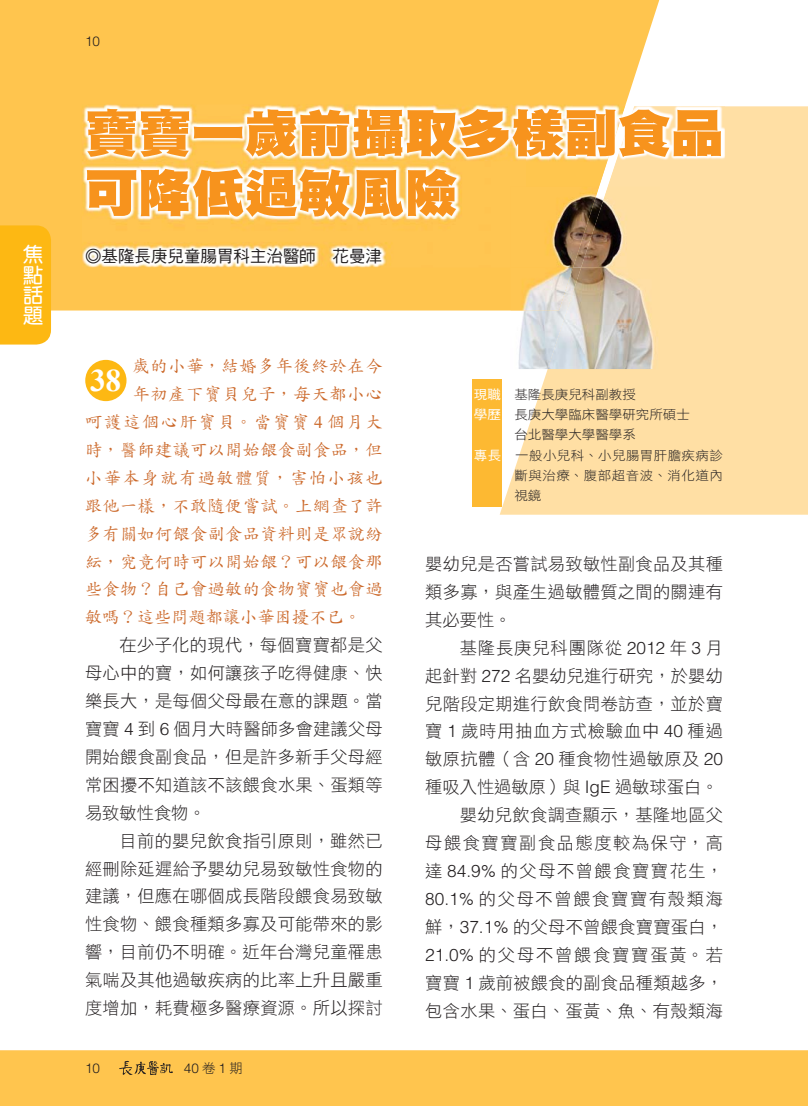
<style>
.page{position:relative;width:808px;height:1106px;background:#fff}
.page>*{position:absolute;margin:0;border:0;box-sizing:border-box;transform-origin:0 0}
.t1{font:50.55px/60px "DF Hei Std W12 E Ten B5 H";color:#f7931d;scale:1.05 1}
.t2{font:700 31.5px "Times New Roman";color:#fff}
.t3{font:700 20.25px/20.2px "Yen Round";color:#fff;text-align:justify}
.t4{font:17.25px/27.9px "DF Hei Std W3 E Ten B5 H";letter-spacing:.015em;color:#231f20;text-align:justify}
.t5{font:17.25px "DF Kai Shu Std W5 E Ten B5 H";letter-spacing:.02em;color:#cc6a2c}
.t6{font:17.25px "DF Kai Shu Std W5 E Ten B5 H";letter-spacing:.04em;color:#cc6a2c}
.t7{font:17.25px "DF Kai Shu Std W5 E Ten B5 H";letter-spacing:.1em;color:#cc6a2c}
.t8{font:17.25px "DF Kai Shu Std W5 E Ten B5 H";letter-spacing:.09em;color:#cc6a2c}
.t9{font:17.25px "DF Kai Shu Std W5 E Ten B5 H";color:#cc6a2c}
.t10{font:16.5px "DF Hei Std W5 E Ten B5 H";color:#231f20}
.t11{font:300 13.5px "Helvetica LT Std";color:#231f20}
.t12{font:12.9px "DF Hei Std W3 E Ten B5 H";color:#231f20;scale:1.05 1}
.t13{font:12.9px "DF Hei Std W3 E Ten B5 H";letter-spacing:.03em;color:#231f20;scale:1.05 1}
.t14{font:12.9px "DF Hei Std W3 E Ten B5 H";letter-spacing:.035em;color:#231f20;scale:1.05 1}
.s1{font-family:"Times New Roman"}
.s2{font-family:"Helvetica LT Std";font-weight:300}
.s3{font-family:"DF Hei Std W3 E Ten B5 H";font-weight:400}
.s4{font-family:"DF Hei Std W5 E Ten B5 H";color:#fff}
</style>
<div class="page">
<div style="left:500px;top:106px;width:308px;height:408px;background:#ffdfa4"></div>
<div style="left:0;top:0;width:663px;height:310px;background:#ffc54e"></div>
<div style="left:0;top:1050px;width:808px;height:55px;background:#ffc54e"></div>
<div style="left:0;top:225px;width:51px;height:119px;background:#fdb813"></div>
<div style="left:473px;top:379px;width:29px;height:128px;background:#fdb932"></div>
<img style="left:626px;top:106px;width:99px;height:161px">
<img style="left:82px;top:104px;width:445px;height:163px">
<img style="left:527px;top:104px;width:99px;height:83px">
<div style="left:85px;top:360px;width:41px;height:41px;background:#fdb813;border-radius:50%"></div>
<img style="left:510px;top:310px;width:38px;height:59px">
<img style="left:548px;top:267px;width:112px;height:102px">
<img style="left:510px;top:267px;width:63px;height:43px">
<img style="left:599px;top:187px;width:61px;height:80px">
<img style="left:510px;top:187px;width:89px;height:80px">
<svg style="left:119px;top:1060px;width:54px;height:15px"></svg>
<p class="t3" style="left:23px;top:244px;width:21px">焦點話題</p>
<p class="t11" style="left:85px;top:37px;width:17px">10</p>
<h1 class="t1" style="left:85px;top:109px;width:610px">寶寶一歲前攝取多樣副食品可降低過敏風險</h1>
<p class="t10" style="left:85px;top:249px;width:298px">◎基隆長庚兒童腸胃科主治醫師　花曼津</p>
<p class="t6" style="left:132px;top:359px;width:252px">歲的小華，結婚多年後終於在今</p>
<p class="t6" style="left:132px;top:387px;width:252px">年初產下寶貝兒子，每天都小心</p>
<p class="t7" style="left:85px;top:415px;width:299px">呵護這個心肝寶貝。當寶寶 <span class="s1">4</span> 個月大</p>
<p class="t5" style="left:85px;top:443px;width:299px">時，醫師建議可以開始餵食副食品，但</p>
<p class="t8" style="left:85px;top:471px;width:299px">小華本身就有過敏體質，害怕小孩也</p>
<p class="t5" style="left:85px;top:499px;width:299px">跟他一樣，不敢隨便嘗試。上網查了許</p>
<p class="t5" style="left:85px;top:526px;width:299px">多有關如何餵食副食品資料則是眾說紛</p>
<p class="t5" style="left:85px;top:554px;width:299px">紜，究竟何時可以開始餵？可以餵食那</p>
<p class="t5" style="left:85px;top:582px;width:299px">些食物？自己會過敏的食物寶寶也會過</p>
<p class="t9" style="left:85px;top:610px;width:277px">敏嗎？這些問題都讓小華困擾不已。</p>
<p class="t4" style="left:85px;top:633px;width:299px;text-indent:34px">在少子化的現代，每個寶寶都是父母心中的寶，如何讓孩子吃得健康、快樂長大，是每個父母最在意的課題。當寶寶 <span class="s2">4</span> 到 <span class="s2">6</span> 個月大時醫師多會建議父母開始餵食副食品，但是許多新手父母經常困擾不知道該不該餵食水果、蛋類等易致敏性食物。</p>
<p class="t4" style="left:85px;top:828px;width:299px;text-indent:34px">目前的嬰兒飲食指引原則，雖然已經刪除延遲給予嬰幼兒易致敏性食物的建議，但應在哪個成長階段餵食易致敏性食物、餵食種類多寡及可能帶來的影響，目前仍不明確。近年台灣兒童罹患氣喘及其他過敏疾病的比率上升且嚴重度增加，耗費極多醫療資源。所以探討</p>
<h2 class="t2" style="left:90px;top:363px;width:33px">38</h2>
<p class="t11" style="left:85px;top:1063px;width:17px">10</p>
<p class="t11" style="left:184px;top:1063px;width:60px">40<span class="s3">卷</span>1<span class="s3">期</span></p>
<p class="t12" style="left:474px;top:389px;width:156px"><span class="s4">現職</span>　基隆長庚兒科副教授</p>
<p class="t12" style="left:474px;top:409px;width:207px"><span class="s4">學歷</span>　長庚大學臨床醫學研究所碩士</p>
<p class="t12" style="left:514px;top:430px;width:117px">台北醫學大學醫學系</p>
<p class="t13" style="left:474px;top:450px;width:239px"><span class="s4">專長</span>　一般小兒科、小兒腸胃肝膽疾病診</p>
<p class="t14" style="left:514px;top:470px;width:200px">斷與治療、腹部超音波、消化道內</p>
<p class="t12" style="left:514px;top:490px;width:27px">視鏡</p>
<p class="t4" style="left:425px;top:552px;width:299px">嬰幼兒是否嘗試易致敏性副食品及其種類多寡，與產生過敏體質之間的關連有其必要性。</p>
<p class="t4" style="left:425px;top:635px;width:299px;text-align:right">基隆長庚兒科團隊從 <span class="s2">2012</span> 年 <span class="s2">3</span> 月<br>起針對 <span class="s2">272</span> 名嬰幼兒進行研究，於嬰幼兒階段定期進行飲食問卷訪查，並於寶寶 <span class="s2">1</span> 歲時用抽血方式檢驗血中 <span class="s2">40</span> 種過敏原抗體（含 <span class="s2">20</span> 種食物性過敏原及 <span class="s2">20</span>種吸入性過敏原）與 <span class="s2">IgE</span> 過敏球蛋白。嬰幼兒飲食調查顯示，基隆地區父<br>母餵食寶寶副食品態度較為保守，高達 <span class="s2">84.9%</span> 的父母不曾餵食寶寶花生，<br><span class="s2">80.1%</span> 的父母不曾餵食寶寶有殼類海鮮，<span class="s2">37.1%</span> 的父母不曾餵食寶寶蛋白，<br><span class="s2">21.0%</span> 的父母不曾餵食寶寶蛋黃。若寶寶 <span class="s2">1</span> 歲前被餵食的副食品種類越多，包含水果、蛋白、蛋黃、魚、有殼類海</p>
</div>
